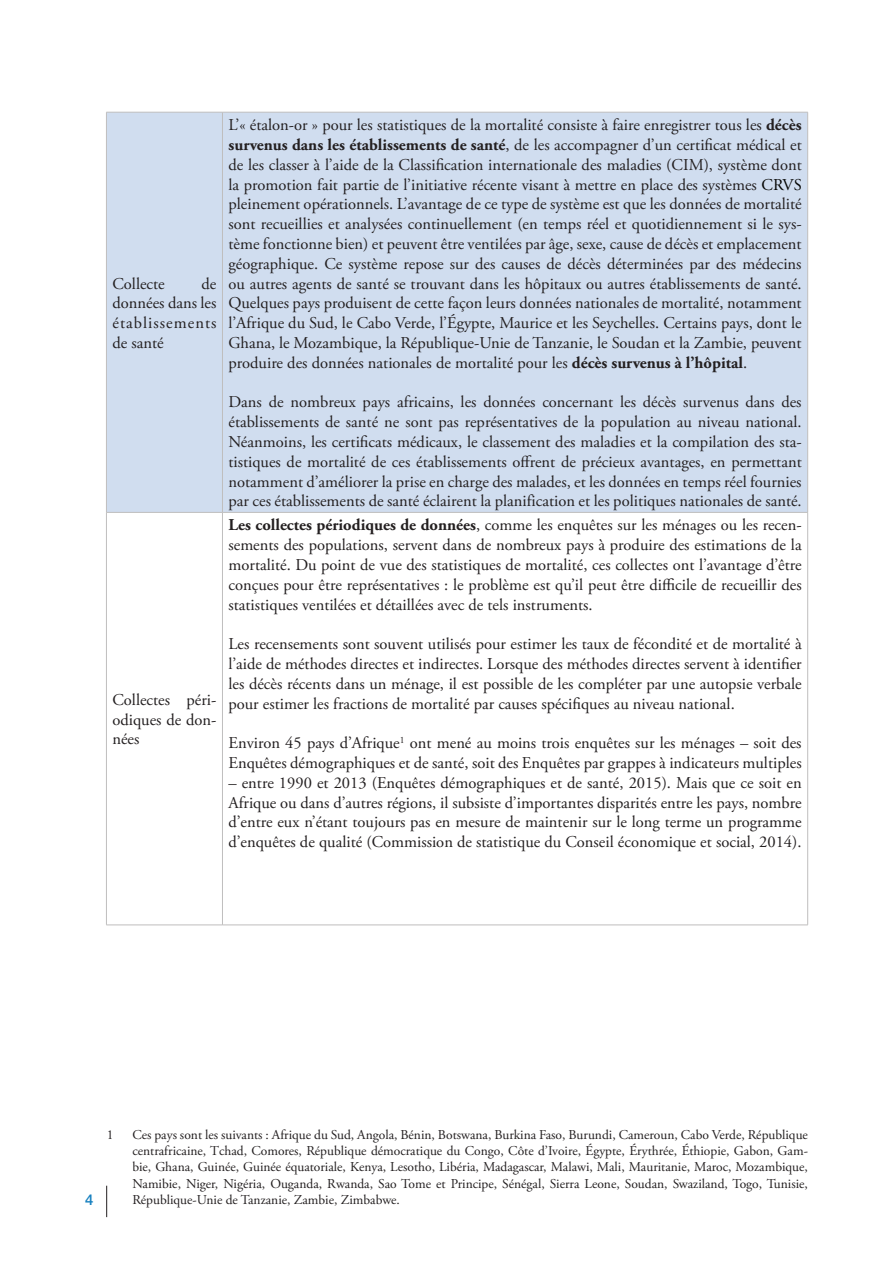
<style>
.page{position:relative;width:893px;height:1263px;background:#fff}
.page>*{position:absolute;margin:0;border:0;box-sizing:border-box;transform-origin:0 0}
.t1{font:16.5px/19.8px "Adobe Garamond Pro";color:#231f20;text-align:justify}
.t2{font:500 15px "Helvetica Neue LT Std";color:#1680bf}
.t3{font:13.5px/16.2px "Adobe Garamond Pro";color:#231f20;text-align:justify}
.s1{font-weight:700}
.s2{color:#040503}
</style>
<div class="page">
<hr style="left:106px;top:1186px;width:1px;height:31px;background:#231f20">
<div style="left:107px;top:113px;width:700px;height:399px;background:#d0ddef"></div>
<hr style="left:106px;top:112px;width:116px;height:1px;background:#bfbebe">
<hr style="left:106px;top:112px;width:1px;height:400px;background:#bfbebe">
<hr style="left:222px;top:112px;width:586px;height:1px;background:#bfbebe">
<hr style="left:222px;top:112px;width:1px;height:400px;background:#bfbebe">
<hr style="left:807px;top:112px;width:1px;height:400px;background:#bfbebe">
<hr style="left:106px;top:512px;width:116px;height:1px;background:#bfbebe">
<hr style="left:106px;top:512px;width:1px;height:413px;background:#bfbebe">
<hr style="left:222px;top:512px;width:586px;height:1px;background:#bfbebe">
<hr style="left:222px;top:512px;width:1px;height:413px;background:#bfbebe">
<hr style="left:807px;top:512px;width:1px;height:413px;background:#bfbebe">
<hr style="left:106px;top:925px;width:116px;height:1px;background:#bfbebe">
<hr style="left:222px;top:925px;width:586px;height:1px;background:#bfbebe">
<p class="t1" style="left:112px;top:274px;width:106px;text-indent:89px">de données dans les établissements de santé</p>
<p class="t1" style="left:112px;top:274px;width:54px">Collecte</p>
<p class="t1" style="left:112px;top:690px;width:106px">Collectes péri&shy;odiques de don&shy;nées</p>
<p class="t1" style="left:228px;top:116px;width:575px">L’« étalon-or » pour les statistiques de la mortalité consiste à faire enregistrer tous les <span class="s1">décès survenus dans les établissements de santé</span>, de les accompagner d’un certificat médical et de les classer à l’aide de la Classification internationale des maladies (CIM), système dont la promotion fait partie de l’initiative récente visant à mettre en place des systèmes <span class="s2">CRVS </span>pleinement opérationnels. L’avantage de ce type de système est que les données de mortalité sont recueillies et analysées continuellement (en temps réel et quotidiennement si le sys&shy;tème fonctionne bien) et peuvent être ventilées par âge, sexe, cause de décès et emplacement géographique. Ce système repose sur des causes de décès déterminées par des médecins ou autres agents de santé se trouvant dans les hôpitaux ou autres établissements de santé.<br>Quelques pays produisent de cette façon leurs données nationales de mortalité, notamment l’Afrique du Sud, le Cabo Verde, l’Égypte, Maurice et les Seychelles. Certains pays, dont le Ghana, le Mozambique, la République-Unie de Tanzanie, le Soudan et la Zambie, peuvent produire des données nationales de mortalité pour les <span class="s1">décès survenus à l’hôpital</span>.</p>
<p class="t1" style="left:228px;top:393px;width:575px">Dans de nombreux pays africains, les données concernant les décès survenus dans des établissements de santé ne sont pas représentatives de la population au niveau national.<br>Néanmoins, les certificats médicaux, le classement des maladies et la compilation des sta&shy;tistiques de mortalité de ces établissements offrent de précieux avantages, en permettant notamment d’améliorer la prise en charge des malades, et les données en temps réel fournies par ces établissements de santé éclairent la planification et les politiques nationales de santé.</p>
<p class="t1" style="left:228px;top:516px;width:575px"><span class="s1">Les collectes périodiques de données</span>, comme les enquêtes sur les ménages ou les recen&shy;sements des populations, servent dans de nombreux pays à produire des estimations de la mortalité. Du point de vue des statistiques de mortalité, ces collectes ont l’avantage d’être conçues pour être représentatives : le problème est qu’il peut être difficile de recueillir des statistiques ventilées et détaillées avec de tels instruments.</p>
<p class="t1" style="left:228px;top:635px;width:575px">Les recensements sont souvent utilisés pour estimer les taux de fécondité et de mortalité à l’aide de méthodes directes et indirectes. Lorsque des méthodes directes servent à identifier les décès récents dans un ménage, il est possible de les compléter par une autopsie verbale pour estimer les fractions de mortalité par causes spécifiques au niveau national.</p>
<p class="t1" style="left:228px;top:734px;width:575px">Environ 45 pays d’Afrique<sup>1</sup> ont mené au moins trois enquêtes sur les ménages – soit des<br>Enquêtes démographiques et de santé, soit des Enquêtes par grappes à indicateurs multiples</p>
<p class="t1" style="left:228px;top:773px;width:575px">– entre 1990 et 2013 (Enquêtes démographiques et de santé, 2015). Mais que ce soit en Afrique ou dans d’autres régions, il subsiste d’importantes disparités entre les pays, nombre d’entre eux n’étant toujours pas en mesure de maintenir sur le long terme un programme d’enquêtes de qualité (Commission de statistique du Conseil économique et social, 2014).</p>
<p class="t2" style="left:85px;top:1191px;width:10px">4</p>
<p class="t3" style="left:107px;top:1127px;width:8px">1</p>
<p class="t3" style="left:132px;top:1127px;width:677px">Ces pays sont les suivants : Afrique du Sud, Angola, Bénin, Botswana, Burkina Faso, Burundi, Cameroun, Cabo Verde, République centrafricaine, Tchad, Comores, République démocratique du Congo, Côte d’Ivoire, Égypte, Érythrée, Éthiopie, Gabon, Gam&shy;bie, Ghana, Guinée, Guinée équatoriale, Kenya, Lesotho, Libéria, Madagascar, Malawi, Mali, Mauritanie, Maroc, Mozambique, Namibie, Niger, Nigéria, Ouganda, Rwanda, Sao Tome et Principe, Sénégal, Sierra Leone, Soudan, Swaziland, Togo, Tunisie, République-Unie de Tanzanie, Zambie, Zimbabwe.</p>
</div>
